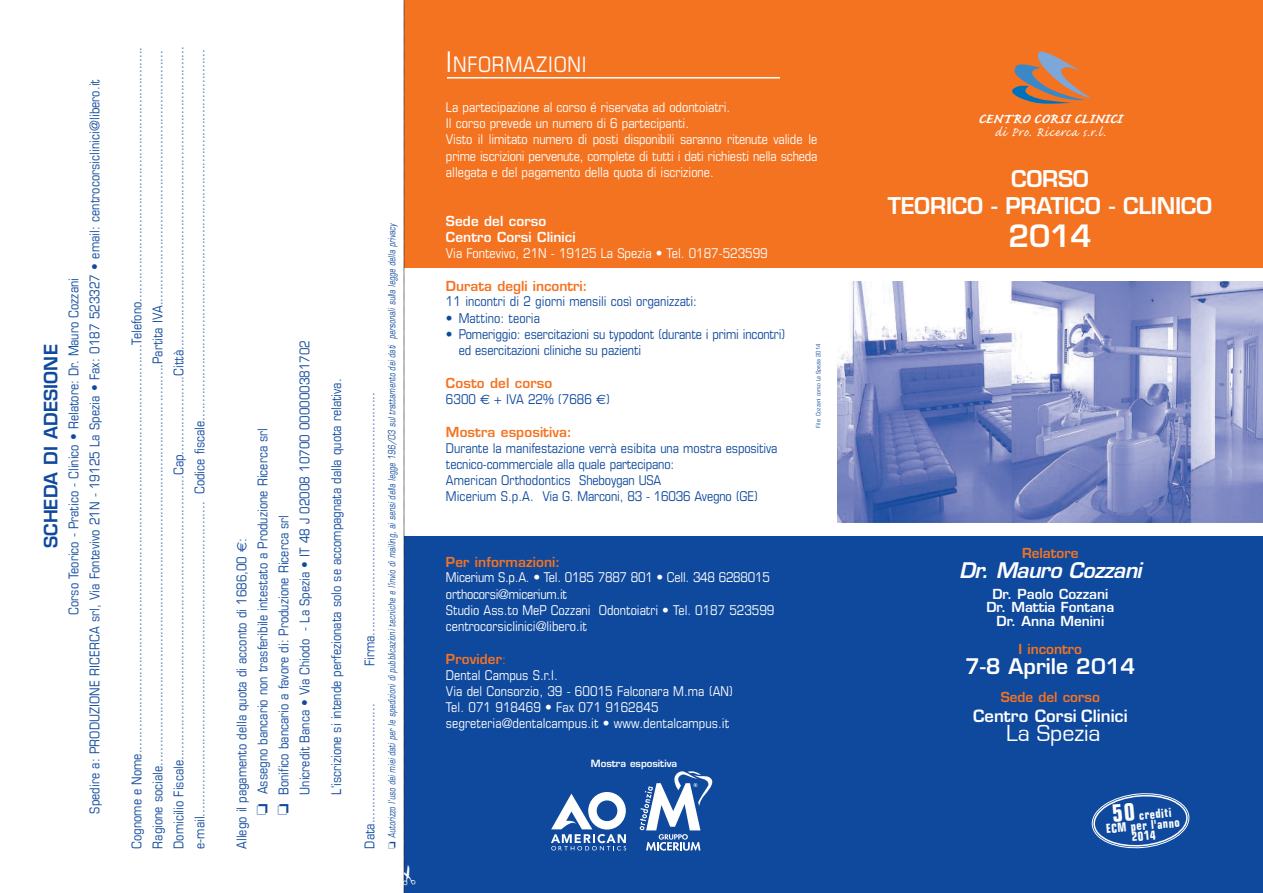
<style>
.page{position:relative;width:1263px;height:893px;background:#fff}
.page>*{position:absolute;margin:0;border:0;box-sizing:border-box;transform-origin:0 0}
.t1{font:600 30px "Eurostile";color:#fff}
.t2{font:24px "Eurostile";color:#fff}
.t3{font:600 22.5px/27px "Eurostile";letter-spacing:-.015em;color:#fff;text-align:center}
.t4{font:condensed 21.3px "Eurostile";letter-spacing:.035em;color:#fff}
.t5{font:italic 600 21px "Eurostile";letter-spacing:-.03em;color:#fff}
.t6{font:600 21px "Eurostile";color:#fff}
.t7{font:700 18px "Caflisch Script";color:#fff}
.t8{font:600 18px "Eurostile";letter-spacing:.005em;color:#0f499d}
.t9{font:16.5px "Caflisch Script";letter-spacing:.035em;color:#fff}
.t10{font:600 16.5px "Eurostile";color:#fff}
.t11{font:condensed 13.5px/21px "Eurostile";color:#0f499d}
.t12{font:condensed 13.5px/16.2px "Eurostile";color:#fff}
.t13{font:600 13.5px "Eurostile";color:#f47321}
.t14{font:600 13.5px/13.5px "Eurostile";color:#fff;text-align:center}
.t15{font:700 condensed 12.6px/10.5px "Eurostile";color:#fff;text-align:center;scale:.9 1}
.t16{font:italic 9.75px "Eurostile";letter-spacing:.035em;color:#0f499d;scale:.7 1}
.t17{font:600 9.75px "Eurostile";color:#fff}
.t18{font:condensed 6px "Eurostile";color:#0f499d}
.t19{font:500 5.1px "Futura";color:#fff}
.s1{font-family:"Euro Sans";font-stretch:normal}
.s2{font-size:28.5px}
.s3{font-weight:600;font-stretch:normal;color:#f47321}
.s4{color:#f47321}
.s5{font-size:24px}
</style>
<div class="page">
<div style="left:404px;top:536px;width:859px;height:357px;background:#0f499d"></div>
<div style="left:404px;top:0;width:859px;height:268px;background:#f47321"></div>
<svg style="left:639px;top:771px;width:74px;height:80px"></svg>
<svg style="left:551px;top:792px;width:75px;height:58px"></svg>
<svg style="left:1012px;top:52px;width:79px;height:52px"></svg>
<img style="left:838px;top:282px;width:425px;height:240px">
<svg style="left:1091px;top:793px;width:99px;height:55px"></svg>
<hr style="left:447px;top:77px;width:333px;height:2px;background:#fff">
<svg style="left:403px;top:0;width:2px;height:893px;background:#999296"></svg>
<h3 class="t8" style="left:44px;top:548px;width:206px;rotate:-90deg">SCHEDA DI ADESIONE</h3>
<p class="t11" style="left:64px;top:814px;width:736px;text-align:center;rotate:-90deg">Corso Teorico - Pratico - Clinico • Relatore: Dr. Mauro Cozzani<br>Spedire a: PRODUZIONE RICERCA srl, Via Fontevivo 21N - 19125 La Spezia • Fax: 0187 523327 • email: centrocorsiclinici@libero.it</p>
<p class="t11" style="left:127px;top:849px;width:804px;rotate:-90deg">Cognome e Nome.............................................................................................................Telefono....................................................................<br>Ragione sociale...........................................................................................................Partita IVA....................................................................<br>Domicilio Fiscale............................................................................Cap.....................Città................................................................................. e-mail.................................................................................... Codice fiscale...................................................................................................</p>
<p class="t11" style="left:232px;top:815px;width:388px;text-indent:-34px;rotate:-90deg">Allego il pagamento della quota di acconto di 1686,00 <span class="s1">€</span>:<br>❏ Assegno bancario non trasferibile intestato a Produzione Ricerca srl ❏ Bonifico bancario a favore di: Produzione Ricerca srl</p>
<p class="t11" style="left:295px;top:795px;width:456px;rotate:-90deg">Unicredit Banca • Via Chiodo - La Spezia • IT 48 J 02008 10700 000000381702</p>
<p class="t11" style="left:327px;top:795px;width:418px;rotate:-90deg">L'iscrizione si intende perfezionata solo se accompagnata dalla quota relativa.</p>
<p class="t11" style="left:360px;top:666px;width:276px;rotate:-90deg">Firma.................................................................</p>
<p class="t11" style="left:360px;top:849px;width:147px;rotate:-90deg">Data................................</p>
<p class="t16" style="left:388px;top:849px;width:894px;rotate:-90deg">❏ Autorizzo l’uso dei miei dati per le spedizioni di pubblicazioni tecniche e l’invio di mailing, ai sensi della legge 196/03 sul trattamento dei dati personali sulla legge della privacy</p>
<h3 class="t4" style="left:446px;top:56px;width:142px"><span class="s2">I</span>NFORMAZIONI</h3>
<p class="t12" style="left:446px;top:100px;width:373px">La partecipazione al corso é riservata ad odontoiatri.<br>Il corso prevede un numero di 6 partecipanti.<br>Visto il limitato numero di posti disponibili saranno ritenute valide le prime iscrizioni pervenute, complete di tutti i dati richiesti nella scheda allegata e del pagamento della quota di iscrizione.</p>
<p class="t14" style="left:446px;top:214px;width:131px;line-height:16.2px;text-align:left">Sede del corso<br>Centro Corsi Clinici</p>
<p class="t12" style="left:446px;top:246px;width:323px">Via Fontevivo, 21N - 19125 La Spezia • Tel. 0187-523599</p>
<p class="t13" style="left:446px;top:280px;width:143px">Durata degli incontri:</p>
<p class="t11" style="left:446px;top:292px;width:252px">11 incontri di 2 giorni mensili così organizzati:</p>
<p class="t11" style="left:446px;top:308px;width:95px">• Mattino: teoria</p>
<p class="t11" style="left:459px;top:327px;width:328px;line-height:16.2px;text-indent:-13px">• Pomeriggio: esercitazioni su typodont (durante i primi incontri) ed esercitazioni cliniche su pazienti</p>
<p class="t11" style="left:446px;top:376px;width:166px;line-height:15.9px"><span class="s3">Costo del corso<br></span>6300 <span class="s1">€</span> + IVA 22% (7686 <span class="s1">€</span>)</p>
<p class="t13" style="left:446px;top:427px;width:127px">Mostra espositiva:</p>
<p class="t11" style="left:446px;top:441px;width:333px;line-height:16.2px">Durante la manifestazione verrà esibita una mostra espositiva tecnico-commerciale alla quale partecipano:<br>American Orthodontics Sheboygan USA<br>Micerium S.p.A. Via G. Marconi, 83 - 16036 Avegno (GE)</p>
<p class="t18" style="left:816px;top:427px;width:85px;rotate:-90deg">File: Cozzani corso La Spezia 2014</p>
<p class="t13" style="left:446px;top:556px;width:116px">Per informazioni:</p>
<p class="t12" style="left:446px;top:571px;width:330px">Micerium S.p.A. • Tel. 0185 7887 801 • Cell. 348 6288015 orthocorsi@micerium.it<br>Studio Ass.to MeP Cozzani Odontoiatri • Tel. 0187 523599 centrocorsiclinici@libero.it</p>
<p class="t12" style="left:446px;top:652px;width:289px"><span class="s3">Provider</span><span class="s4">:<br></span>Dental Campus S.r.l.<br>Via del Consorzio, 39 - 60015 Falconara M.ma (AN)<br>Tel. 071 918469 • Fax 071 9162845 segreteria@dentalcampus.it • www.dentalcampus.it</p>
<p class="t17" style="left:591px;top:760px;width:88px">Mostra espositiva</p>
<p class="t19" style="left:693px;top:781px;width:6px">®</p>
<h3 class="t7" style="left:978px;top:106px;width:145px">CENTRO CORSI CLINICI</h3>
<p class="t9" style="left:995px;top:121px;width:112px">di Pro. Ricerca s.r.l.</p>
<h3 class="t3" style="left:888px;top:168px;width:326px">CORSO<br>TEORICO - PRATICO - CLINICO</h3>
<h1 class="t1" style="left:1008px;top:224px;width:85px">2014</h1>
<p class="t13" style="left:1022px;top:548px;width:58px">Relatore</p>
<h3 class="t5" style="left:959px;top:562px;width:184px">Dr. Mauro Cozzani</h3>
<p class="t14" style="left:986px;top:589px;width:129px">Dr. Paolo Cozzani<br>Dr. Mattia Fontana<br>Dr. Anna Menini</p>
<p class="t13" style="left:1018px;top:644px;width:65px">I incontro</p>
<h3 class="t6" style="left:965px;top:658px;width:172px">7-8 Aprile 2014</h3>
<p class="t13" style="left:1001px;top:692px;width:101px">Sede del corso</p>
<p class="t10" style="left:973px;top:710px;width:156px">Centro Corsi Clinici</p>
<h2 class="t2" style="left:1006px;top:722px;width:96px">La Spezia</h2>
<p class="t15" style="left:1105px;top:814px;width:84px;rotate:-5deg"><span class="s5">50</span> crediti<br>ECM per l'anno<br>2014</p>
</div>
